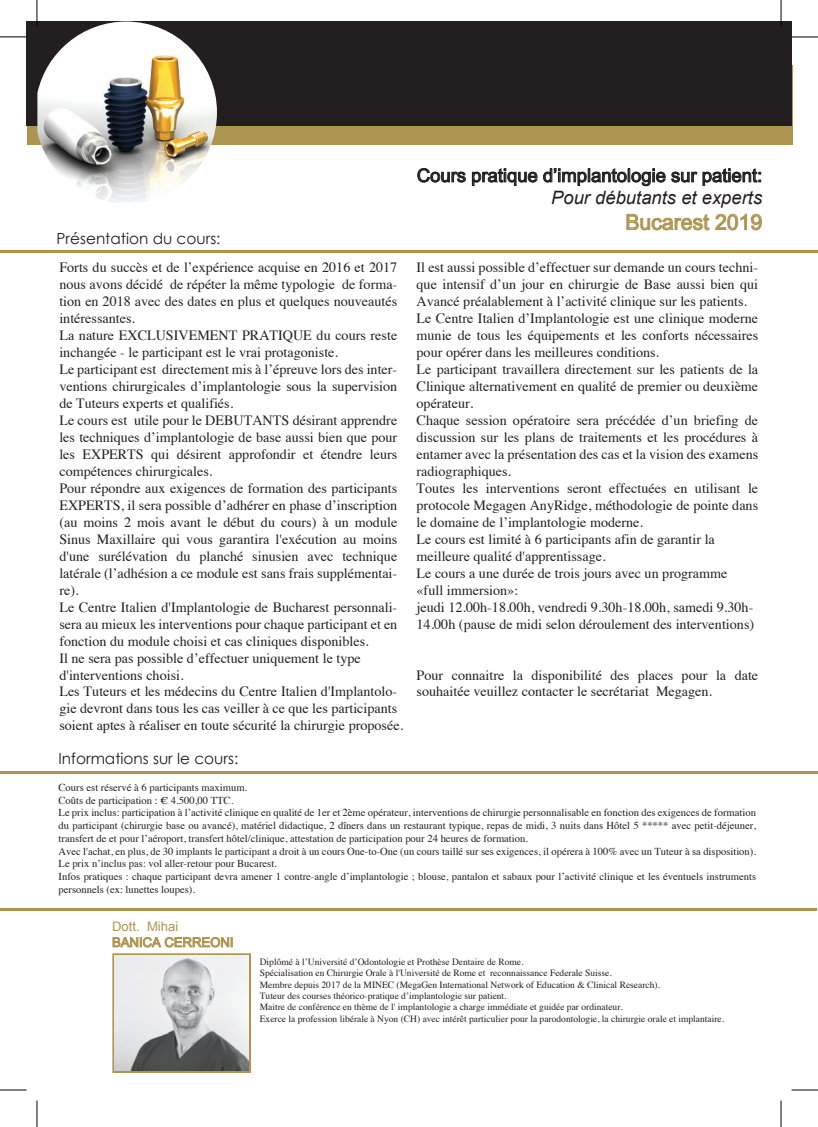
<style>
.page{position:relative;width:818px;height:1127px;background:#fff}
.page>*{position:absolute;margin:0;border:0;box-sizing:border-box;transform-origin:0 0}
.t1{font:21.25px "Arial";color:#ad9550}
.t2{font:18.38px "Arial";color:#231f20}
.t3{font:italic 18.38px "Arial";color:#231f20}
.t4{font:15.25px "Century Gothic";color:#231f20}
.t5{font:14.12px/17px "Times";color:#231f20}
.t6{font:13.12px/15.8px "Arial";color:#ad9550}
.t7{font:10.62px/12.8px "Times";color:#231f20}
.t8{font:9.5px/11.4px "Times";color:#231f20}
</style>
<div class="page">
<hr style="left:0;top:250px;width:818px;height:3px;background:#ad9550">
<hr style="left:0;top:770px;width:818px;height:3px;background:#ad9550">
<hr style="left:0;top:908px;width:816px;height:3px;background:#ad9550">
<div style="left:27px;top:65px;width:765px;height:80px;background:#ad9550"></div>
<div style="left:26px;top:22px;width:766px;height:104px;background:#231f20"></div>
<img style="left:37px;top:22px;width:180px;height:181px">
<svg style="left:417px;top:168px;width:49px;height:15px"></svg>
<svg style="left:472px;top:168px;width:289px;height:18px"></svg>
<svg style="left:626px;top:213px;width:136px;height:17px"></svg>
<svg style="left:112px;top:936px;width:121px;height:11px"></svg>
<svg style="left:112px;top:953px;width:139px;height:119px"></svg>
<svg style="left:0;top:1089px;width:26px;height:1px"></svg>
<svg style="left:37px;top:1100px;width:1px;height:26px"></svg>
<svg style="left:781px;top:1100px;width:1px;height:26px"></svg>
<svg style="left:792px;top:1089px;width:26px;height:1px"></svg>
<svg style="left:792px;top:37px;width:26px;height:1px"></svg>
<svg style="left:781px;top:0;width:1px;height:26px"></svg>
<svg style="left:37px;top:0;width:1px;height:26px"></svg>
<svg style="left:0;top:37px;width:26px;height:1px"></svg>
<img style="left:115px;top:955px;width:133px;height:115px">
<p class="t4" style="left:57px;top:229px;width:165px">Présentation du cours:</p>
<h2 class="t2" style="left:417px;top:163px;width:347px">Cours pratique d’implantologie sur patient:</h2>
<h2 class="t3" style="left:551px;top:186px;width:213px">Pour débutants et experts</h2>
<h1 class="t1" style="left:625px;top:208px;width:138px">Bucarest 2019</h1>
<p class="t5" style="left:59px;top:258px;width:345px">Forts du succès et de l’expérience acquise en 2016 et 2017 nous avons décidé de répéter la même typologie de forma&shy;tion en 2018 avec des dates en plus et quelques nouveautés intéressantes.<br>La nature EXCLUSIVEMENT PRATIQUE du cours reste inchangée - le participant est le vrai protagoniste.<br>Le participant est directement mis à l’épreuve lors des inter&shy;ventions chirurgicales d’implantologie sous la supervision de Tuteurs experts et qualifiés.<br>Le cours est utile pour le DEBUTANTS désirant apprendre les techniques d’implantologie de base aussi bien que pour les EXPERTS qui désirent approfondir et étendre leurs compétences chirurgicales.<br>Pour répondre aux exigences de formation des participants EXPERTS, il sera possible d’adhérer en phase d’inscription (au moins 2 mois avant le début du cours) à un module Sinus Maxillaire qui vous garantira l'exécution au moins d'une surélévation du planché sinusien avec technique latérale (l’adhésion a ce module est sans frais supplémentai&shy;re).<br>Le Centre Italien d'Implantologie de Bucharest personnali&shy;sera au mieux les interventions pour chaque participant et en fonction du module choisi et cas cliniques disponibles.<br>Il ne sera pas possible d’effectuer uniquement le type d'interventions choisi.<br>Les Tuteurs et les médecins du Centre Italien d'Implantolo&shy;gie devront dans tous les cas veiller à ce que les participants soient aptes à réaliser en toute sécurité la chirurgie proposée.</p>
<p class="t5" style="left:417px;top:258px;width:343px">Il est aussi possible d’effectuer sur demande un cours techni&shy;que intensif d’un jour en chirurgie de Base aussi bien qui Avancé préalablement à l’activité clinique sur les patients.<br>Le Centre Italien d’Implantologie est une clinique moderne munie de tous les équipements et les conforts nécessaires pour opérer dans les meilleures conditions.<br>Le participant travaillera directement sur les patients de la Clinique alternativement en qualité de premier ou deuxième opérateur.<br>Chaque session opératoire sera précédée d’un briefing de discussion sur les plans de traitements et les procédures à entamer avec la présentation des cas et la vision des examens radiographiques.<br>Toutes les interventions seront effectuées en utilisant le protocole Megagen AnyRidge, méthodologie de pointe dans le domaine de l’implantologie moderne.<br>Le cours est limité à 6 participants afin de garantir la meilleure qualité d'apprentissage.<br>Le cours a une durée de trois jours avec un programme<br>«full immersion»:<br>jeudi 12.00h-18.00h, vendredi 9.30h-18.00h, samedi 9.30h-14.00h (pause de midi selon déroulement des interventions)</p>
<p class="t5" style="left:417px;top:665px;width:343px">Pour connaitre la disponibilité des places pour la date souhaitée veuillez contacter le secrétariat Megagen.</p>
<p class="t4" style="left:59px;top:748px;width:181px">Informations sur le cours:</p>
<p class="t7" style="left:59px;top:780px;width:699px">Cours est réservé à 6 participants maximum.<br>Coûts de participation : € 4.500,00 TTC.<br>Le prix inclus: participation à l’activité clinique en qualité de 1er et 2ème opérateur, interventions de chirurgie personnalisable en fonction des exigences de formation du participant (chirurgie base ou avancé), matériel didactique, 2 dîners dans un restaurant typique, repas de midi, 3 nuits dans Hôtel 5 ***** avec petit-déjeuner, transfert de et pour l’aéroport, transfert hôtel/clinique, attestation de participation pour 24 heures de formation.<br>Avec l'achat, en plus, de 30 implants le participant a droit à un cours One-to-One (un cours taillé sur ses exigences, il opérera à 100% avec un Tuteur à sa disposition).<br>Le prix n’inclus pas: vol aller-retour pour Bucarest.<br>Infos pratiques : chaque participant devra amener 1 contre-angle d’implantologie ; blouse, pantalon et sabaux pour l’activité clinique et les éventuels instruments personnels (ex: lunettes loupes).</p>
<p class="t6" style="left:112px;top:918px;width:123px">Dott. Mihai<br>BANICA CERREONI</p>
<p class="t8" style="left:260px;top:955px;width:466px">Diplômé à l’Université d’Odontologie et Prothèse Dentaire de Rome.<br>Spécialisation en Chirurgie Orale à l'Université de Rome et reconnaissance Federale Suisse.<br>Membre depuis 2017 de la MINEC (MegaGen International Network of Education &amp; Clinical Research).<br>Tuteur des courses théorico-pratique d’implantologie sur patient.<br>Maitre de conférence en thème de l' implantologie a charge immédiate et guidée par ordinateur.<br>Exerce la profession libérale à Nyon (CH) avec intérêt particulier pour la parodontologie, la chirurgie orale et implantaire.</p>
</div>
